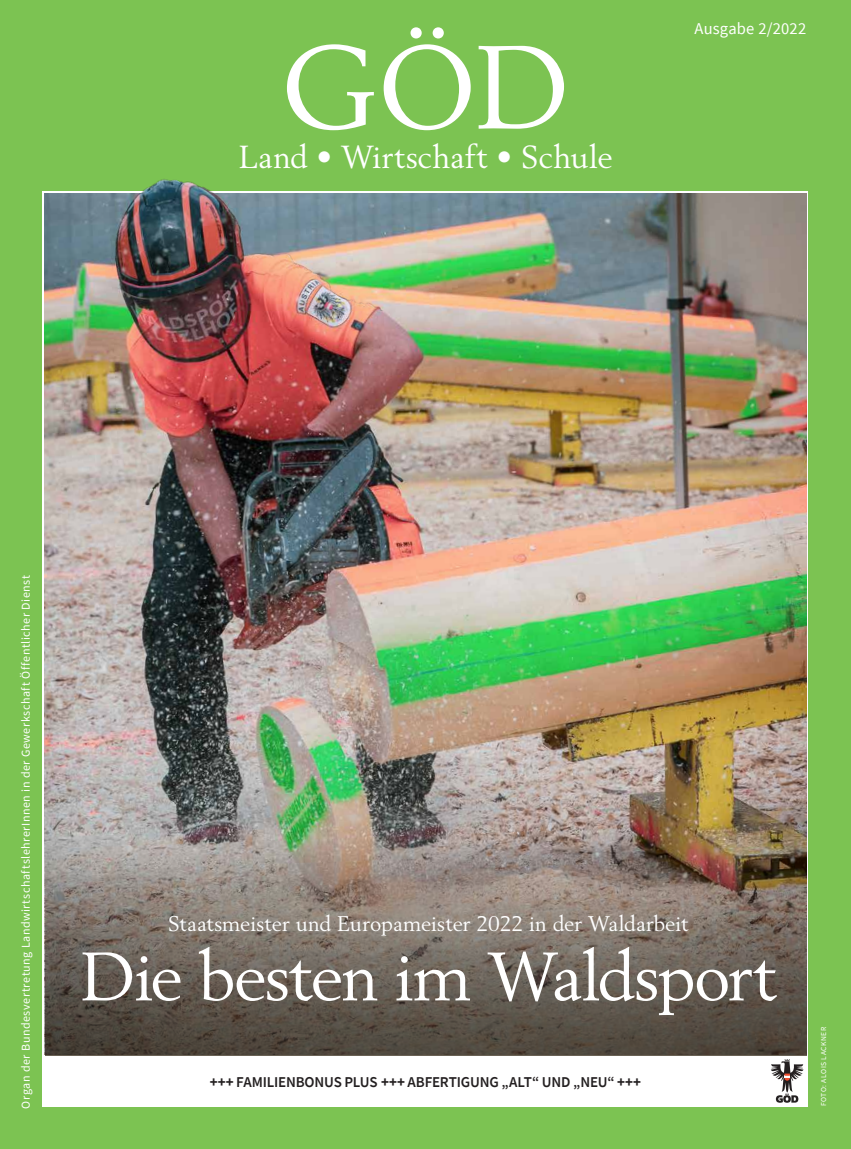
<style>
.page{position:relative;width:851px;height:1149px;background:#fff}
.page>*{position:absolute;margin:0;border:0;box-sizing:border-box;transform-origin:0 0}
.t1{font:67.5px "Berling";letter-spacing:-.025em;color:#fff}
.t2{font:31.5px "Berling";letter-spacing:.005em;color:#fff}
.t3{font:21px "Berling";letter-spacing:.005em;color:#fff}
.t4{font:16.5px "Source Sans Pro";letter-spacing:.005em;color:#fff}
.t5{font:600 15px "Source Sans Pro";letter-spacing:-.01em;color:#231f20}
.t6{font:12px "Source Sans Pro";letter-spacing:.045em;color:#fff}
.t7{font:7.5px "Source Sans Pro";letter-spacing:.07em;color:#fff}
.s1{font-weight:700}
</style>
<div class="page">
<div style="left:0;top:0;width:850px;height:1148px;background:#7cc352"></div>
<svg style="left:287px;top:27px;width:277px;height:103px"></svg>
<img style="left:45px;top:193px;width:761px;height:645px">
<div style="left:43px;top:1054px;width:765px;height:52px;background:#fff"></div>
<svg style="left:771px;top:1059px;width:32px;height:43px"></svg>
<svg style="left:45px;top:838px;width:761px;height:216px;background:#766b62"></svg>
<img style="left:42px;top:179px;width:762px;height:131px">
<h2 class="t2" style="left:238px;top:138px;width:375px">Land • Wirtschaft • Schule</h2>
<h3 class="t4" style="left:694px;top:18px;width:113px">Ausgabe 2/2022</h3>
<p class="t6" style="left:18px;top:1108px;width:535px;rotate:-90deg">Organ der Bundesvertretung LandwirtschaftslehrerInnen in der Gewerkschaft Öffentlicher Dienst</p>
<h3 class="t3" style="left:168px;top:910px;width:521px">Staatsmeister und Europameister 2022 in der Waldarbeit</h3>
<h1 class="t1" style="left:80px;top:935px;width:698px">Die besten im Waldsport</h1>
<p class="t5" style="left:210px;top:1071px;width:433px"><span class="s1">+++</span> FAMILIENBONUS PLUS <span class="s1">+++</span> ABFERTIGUNG „ALT“ UND „NEU“ <span class="s1">+++</span></p>
<p class="t7" style="left:818px;top:1106px;width:81px;rotate:-90deg">FOTO: ALOIS LACKNER</p>
</div>
